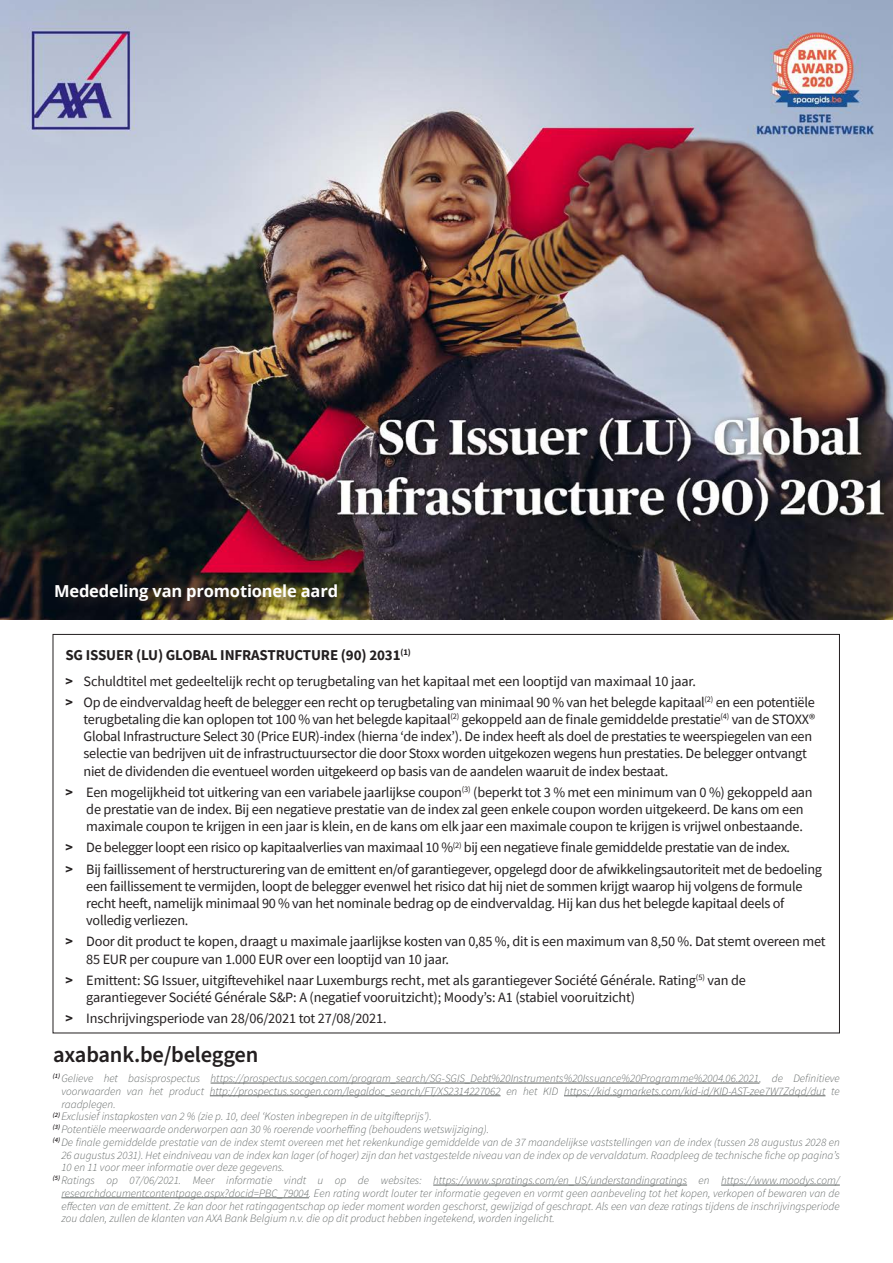
<style>
.page{position:relative;width:893px;height:1263px;background:#fff}
.page>*{position:absolute;margin:0;border:0;box-sizing:border-box;transform-origin:0 0}
.t1{font:600 22.5px "Source Sans Pro";letter-spacing:-.01em;color:#231f20}
.t2{font:700 16.5px "Open Sans";letter-spacing:-.01em;color:#fff}
.t3{font:700 15px "Source Sans Pro";letter-spacing:-.01em;color:#231f20}
.t4{font:14.25px/17.1px "Source Sans Pro";letter-spacing:-.02em;color:#231f20}
.t5{font:italic 11.25px "Source Sans Variable";color:#606564}
.s1{font-weight:700}
</style>
<div class="page">
<img style="left:0;top:0;width:893px;height:619px">
<hr style="left:211px;top:1083px;width:548px;height:1px;background:#606564">
<hr style="left:210px;top:1095px;width:290px;height:1px;background:#606564">
<hr style="left:564px;top:1095px;width:261px;height:1px;background:#606564">
<hr style="left:433px;top:1185px;width:254px;height:1px;background:#606564">
<hr style="left:721px;top:1185px;width:119px;height:1px;background:#606564">
<hr style="left:61px;top:1197px;width:248px;height:1px;background:#606564">
<div style="left:52px;top:581px;width:298px;height:32px;background:#231f20;opacity:.75"></div>
<p class="t2" style="left:54px;top:579px;width:286px">Mededeling van promotionele aard</p>
<p class="t3" style="left:65px;top:645px;width:347px">SG ISSUER (LU) GLOBAL INFRASTRUCTURE (90) 2031<sup>(1)</sup></p>
<p class="t4" style="left:65px;top:670px;width:751px;line-height:21.3px"><span class="s1">&gt;</span> Schuldtitel met gedeeltelijk recht op terugbetaling van het kapitaal met een looptijd van maximaal 10 jaar.<br><span class="s1">&gt;</span> Op de eindvervaldag heeft de belegger een recht op terugbetaling van minimaal 90 % van het belegde kapitaal<sup>(2)</sup> en een potentiële</p>
<p class="t4" style="left:84px;top:711px;width:733px">terugbetaling die kan oplopen tot 100 % van het belegde kapitaal<sup>(2)</sup> gekoppeld aan de finale gemiddelde prestatie<sup>(4)</sup> van de STOXX® Global Infrastructure Select 30 (Price EUR)-index (hierna ‘de index’). De index heeft als doel de prestaties te weerspiegelen van een selectie van bedrijven uit de infrastructuursector die door Stoxx worden uitgekozen wegens hun prestaties. De belegger ontvangt niet de dividenden die eventueel worden uitgekeerd op basis van de aandelen waaruit de index bestaat.</p>
<p class="t4" style="left:86px;top:783px;width:728px;text-indent:-21px"><span class="s1">&gt;</span> Een mogelijkheid tot uitkering van een variabele jaarlijkse coupon<sup>(3)</sup> (beperkt tot 3 % met een minimum van 0 %) gekoppeld aan de prestatie van de index. Bij een negatieve prestatie van de index zal geen enkele coupon worden uitgekeerd. De kans om een maximale coupon te krijgen in een jaar is klein, en de kans om elk jaar een maximale coupon te krijgen is vrijwel onbestaande.</p>
<p class="t4" style="left:65px;top:837px;width:758px;line-height:21.3px"><span class="s1">&gt;</span> De belegger loopt een risico op kapitaalverlies van maximaal 10 %<sup>(2)</sup> bij een negatieve finale gemiddelde prestatie van de index.<br><span class="s1">&gt;</span> Bij faillissement of herstructurering van de emittent en/of garantiegever, opgelegd door de afwikkelingsautoriteit met de bedoeling</p>
<p class="t4" style="left:86px;top:877px;width:718px">een faillissement te vermijden, loopt de belegger evenwel het risico dat hij niet de sommen krijgt waarop hij volgens de formule recht heeft, namelijk minimaal 90 % van het nominale bedrag op de eindvervaldag. Hij kan dus het belegde kapitaal deels of volledig verliezen.</p>
<p class="t4" style="left:86px;top:933px;width:741px;text-indent:-21px"><span class="s1">&gt;</span> Door dit product te kopen, draagt u maximale jaarlijkse kosten van 0,85 %, dit is een maximum van 8,50 %. Dat stemt overeen met<br>85 EUR per coupure van 1.000 EUR over een looptijd van 10 jaar.</p>
<p class="t4" style="left:86px;top:971px;width:661px;text-indent:-21px"><span class="s1">&gt;</span> Emittent: SG Issuer, uitgiftevehikel naar Luxemburgs recht, met als garantiegever Société Générale. Rating<sup>(5)</sup> van de garantiegever Société Générale S&amp;P: A (negatief vooruitzicht); Moody’s: A1 (stabiel vooruitzicht)</p>
<p class="t4" style="left:65px;top:1010px;width:323px"><span class="s1">&gt;</span> Inschrijvingsperiode van 28/06/2021 tot 27/08/2021.</p>
<h1 class="t1" style="left:53px;top:1040px;width:207px">axabank.be/beleggen</h1>
<p class="t5" style="left:53px;top:1072px;width:788px"><sup>(1)</sup> Gelieve het basisprospectus https://prospectus.socgen.com/program_search/SG-SGIS_Debt%20Instruments%20Issuance%20Programme%2004.06.2021, de Definitieve</p>
<p class="t5" style="left:61px;top:1084px;width:780px">voorwaarden van het product http://prospectus.socgen.com/legaldoc_search/FT/XS2314227062 en het KID https://kid.sgmarkets.com/kid-id/KID-AST-zee7W7Zdqd/dut te</p>
<p class="t5" style="left:61px;top:1097px;width:56px">raadplegen.</p>
<p class="t5" style="left:53px;top:1110px;width:380px"><sup>(2)</sup> Exclusief instapkosten van 2 % (zie p. 10, deel ‘Kosten inbegrepen in de uitgifteprijs’).</p>
<p class="t5" style="left:53px;top:1123px;width:438px"><sup>(3)</sup> Potentiële meerwaarde onderworpen aan 30 % roerende voorheffing (behoudens wetswijziging).</p>
<p class="t5" style="left:53px;top:1135px;width:789px"><sup>(4)</sup> De finale gemiddelde prestatie van de index stemt overeen met het rekenkundige gemiddelde van de 37 maandelijkse vaststellingen van de index (tussen 28 augustus 2028 en</p>
<p class="t5" style="left:61px;top:1148px;width:780px">26 augustus 2031). Het eindniveau van de index kan lager (of hoger) zijn dan het vastgestelde niveau van de index op de vervaldatum. Raadpleeg de technische fiche op pagina’s</p>
<p class="t5" style="left:61px;top:1161px;width:225px">10 en 11 voor meer informatie over deze gegevens.</p>
<p class="t5" style="left:53px;top:1174px;width:788px"><sup>(5)</sup> Ratings op 07/06/2021. Meer informatie vindt u op de websites: https://www.spratings.com/en_US/understandingratings en https://www.moodys.com/</p>
<p class="t5" style="left:61px;top:1186px;width:780px">researchdocumentcontentpage.aspx?docid=PBC_79004. Een rating wordt louter ter informatie gegeven en vormt geen aanbeveling tot het kopen, verkopen of bewaren van de</p>
<p class="t5" style="left:61px;top:1199px;width:780px">effecten van de emittent. Ze kan door het ratingagentschap op ieder moment worden geschorst, gewijzigd of geschrapt. Als een van deze ratings tijdens de inschrijvingsperiode</p>
<p class="t5" style="left:61px;top:1212px;width:495px">zou dalen, zullen de klanten van AXA Bank Belgium n.v. die op dit product hebben ingetekend, worden ingelicht.</p>
</div>
